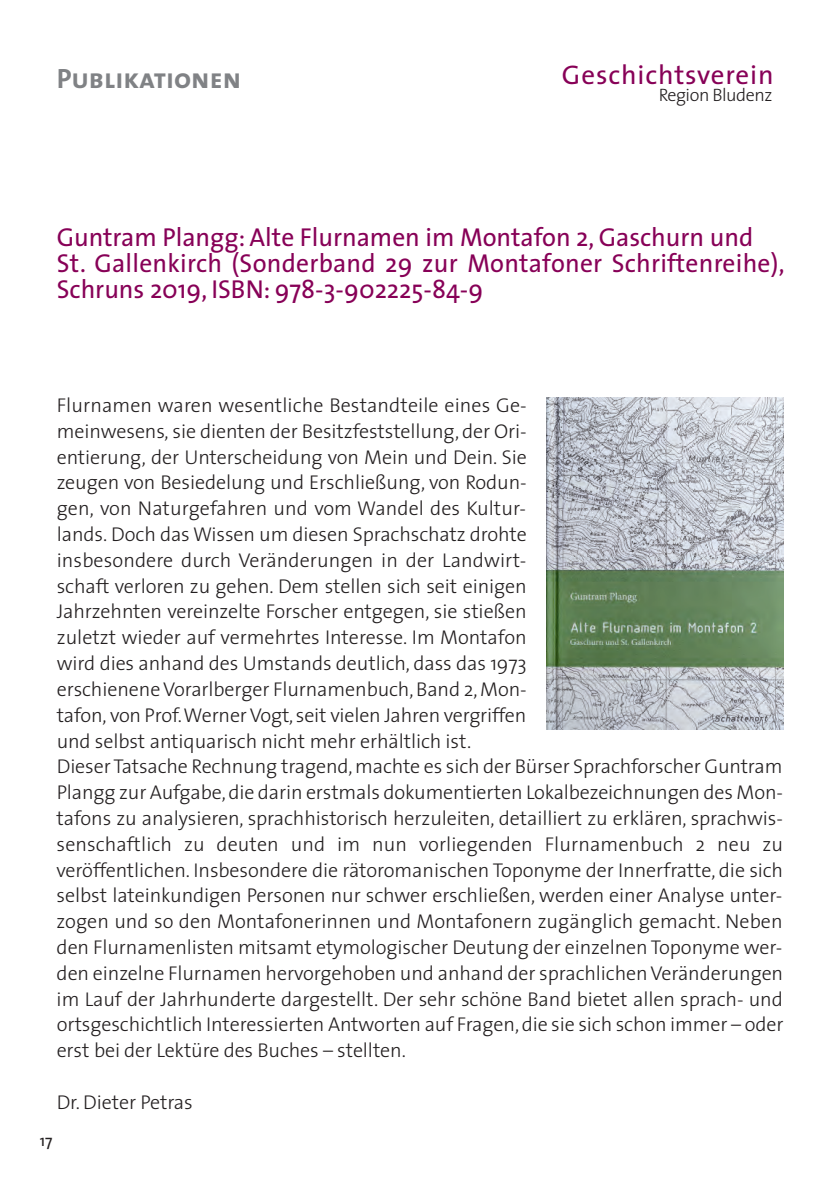
<style>
.page{position:relative;width:823px;height:1191px;background:#fff}
.page>*{position:absolute;margin:0;border:0;box-sizing:border-box;transform-origin:0 0}
.t1{font:28px "The Sans Bold Caps";color:#808285}
.t2{font:27px "The Sans";letter-spacing:.035em;color:#870157}
.t3{font:26px/26px "The Sans";color:#870157}
.t4{font:300 20px/25.8px "The Sans";letter-spacing:-.005em;color:#231f20}
.t5{font:300 18px "The Sans";letter-spacing:-.025em;color:#231f20}
.t6{font:16px "The Sans";color:#231f20}
</style>
<div class="page">
<img style="left:546px;top:397px;width:236px;height:333px">
<h1 class="t1" style="left:57px;top:69px;width:186px">Publikationen</h1>
<h2 class="t2" style="left:561px;top:65px;width:213px">Geschichtsverein</h2>
<p class="t5" style="left:658px;top:88px;width:115px">Region Bludenz</p>
<h3 class="t3" style="left:57px;top:227px;width:728px">Guntram Plangg: Alte Flurnamen im Montafon 2, Gaschurn und<br>St. Gallenkirch (Sonderband 29 zur Montafoner Schriftenreihe),<br>Schruns 2019, ISBN: 978-3-902225-84-9</h3>
<p class="t4" style="left:57px;top:394px;width:727px">Flurnamen waren wesentliche Bestandteile eines Ge-<br>meinwesens, sie dienten der Besitzfeststellung, der Ori-<br>entierung, der Unterscheidung von Mein und Dein. Sie<br>zeugen von Besiedelung und Erschließung, von Rodun-<br>gen, von Naturgefahren und vom Wandel des Kultur-<br>lands. Doch das Wissen um diesen Sprachschatz drohte<br>insbesondere durch Veränderungen in der Landwirt-<br>schaft verloren zu gehen. Dem stellen sich seit einigen<br>Jahrzehnten vereinzelte Forscher entgegen, sie stießen<br>zuletzt wieder auf vermehrtes Interesse. Im Montafon<br>wird dies anhand des Umstands deutlich, dass das 1973<br>erschienene Vorarlberger Flurnamenbuch, Band 2, Mon-<br>tafon, von Prof. Werner Vogt, seit vielen Jahren vergriffen<br>und selbst antiquarisch nicht mehr erhältlich ist.<br>Dieser Tatsache Rechnung tragend, machte es sich der Bürser Sprachforscher Guntram Plangg zur Aufgabe, die darin erstmals dokumentierten Lokalbezeichnungen des Mon&shy;tafons zu analysieren, sprachhistorisch herzuleiten, detailliert zu erklären, sprachwis&shy;senschaftlich zu deuten und im nun vorliegenden Flurnamenbuch 2 neu zu veröffentlichen. Insbesondere die rätoromanischen Toponyme der Innerfratte, die sich selbst lateinkundigen Personen nur schwer erschließen, werden einer Analyse unter&shy;zogen und so den Montafonerinnen und Montafonern zugänglich gemacht. Neben den Flurnamenlisten mitsamt etymologischer Deutung der einzelnen Toponyme wer&shy;den einzelne Flurnamen hervorgehoben und anhand der sprachlichen Veränderungen im Lauf der Jahrhunderte dargestellt. Der sehr schöne Band bietet allen sprach- und ortsgeschichtlich Interessierten Antworten auf Fragen, die sie sich schon immer – oder erst bei der Lektüre des Buches – stellten.</p>
<p class="t4" style="left:57px;top:1091px;width:138px">Dr. Dieter Petras</p>
<p class="t6" style="left:40px;top:1134px;width:14px">17</p>
</div>
